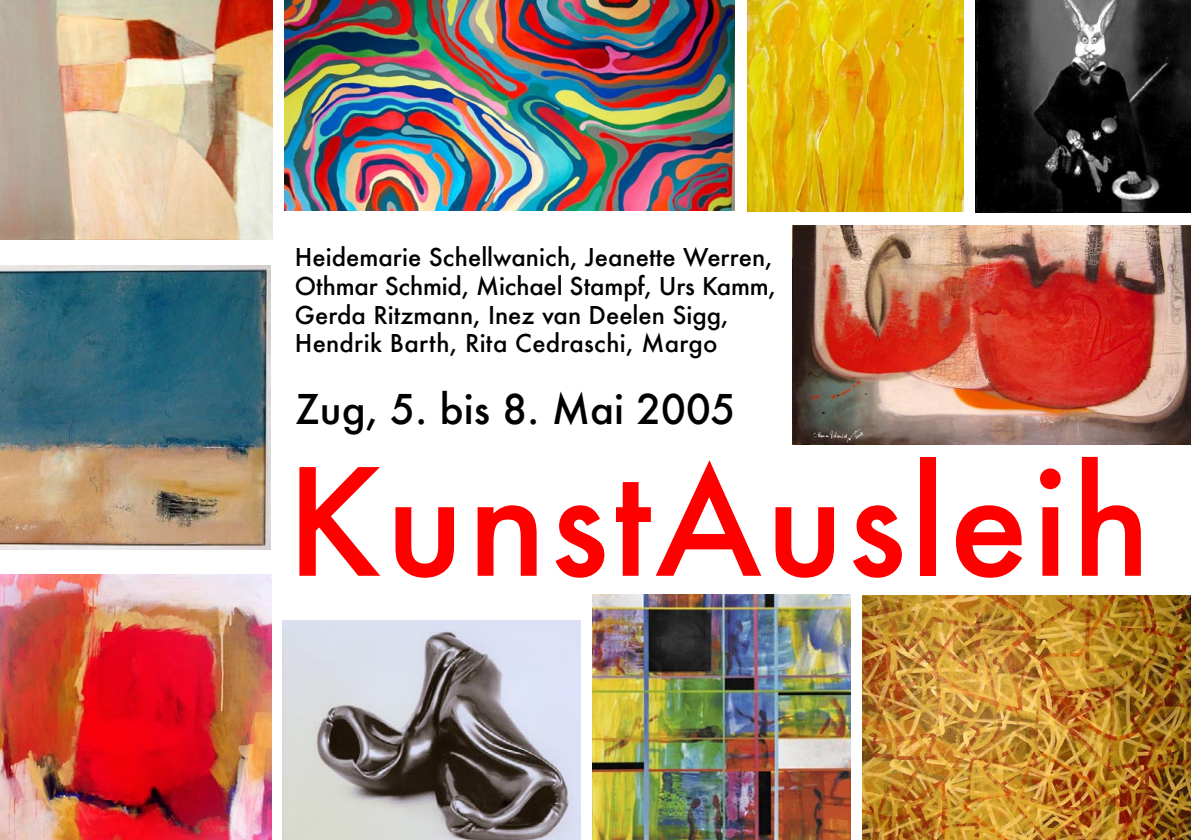
<style>
.page{position:relative;width:1191px;height:840px;background:#fff}
.page>*{position:absolute;margin:0;border:0;box-sizing:border-box;transform-origin:0 0}
.t1{font:500 144px "Futura";letter-spacing:.025em;color:#f00}
.t2{font:500 40px "Futura";color:#000}
.t3{font:500 24px "Futura";color:#000}
</style>
<div class="page">
<img style="left:862px;top:595px;width:329px;height:244px">
<img style="left:283px;top:620px;width:298px;height:219px">
<img style="left:975px;top:0;width:216px;height:213px">
<img style="left:747px;top:0;width:216px;height:211px">
<img style="left:592px;top:594px;width:258px;height:245px">
<img style="left:285px;top:0;width:449px;height:211px">
<img style="left:0;top:574px;width:271px;height:265px">
<img style="left:0;top:0;width:272px;height:239px">
<img style="left:0;top:265px;width:270px;height:284px">
<img style="left:793px;top:225px;width:398px;height:219px">
<p class="t3" style="left:295px;top:240px;width:479px">Heidemarie Schellwanich, Jeanette Werren,</p>
<p class="t3" style="left:295px;top:269px;width:482px">Othmar Schmid, Michael Stampf, Urs Kamm,</p>
<p class="t3" style="left:295px;top:298px;width:435px">Gerda Ritzmann, Inez van Deelen Sigg,</p>
<p class="t3" style="left:295px;top:327px;width:424px">Hendrik Barth, Rita Cedraschi, Margo</p>
<p class="t2" style="left:295px;top:382px;width:442px">Zug, 5. bis 8. Mai 2005</p>
<p class="t1" style="left:286px;top:423px;width:866px">KunstAusleih</p>
</div>
